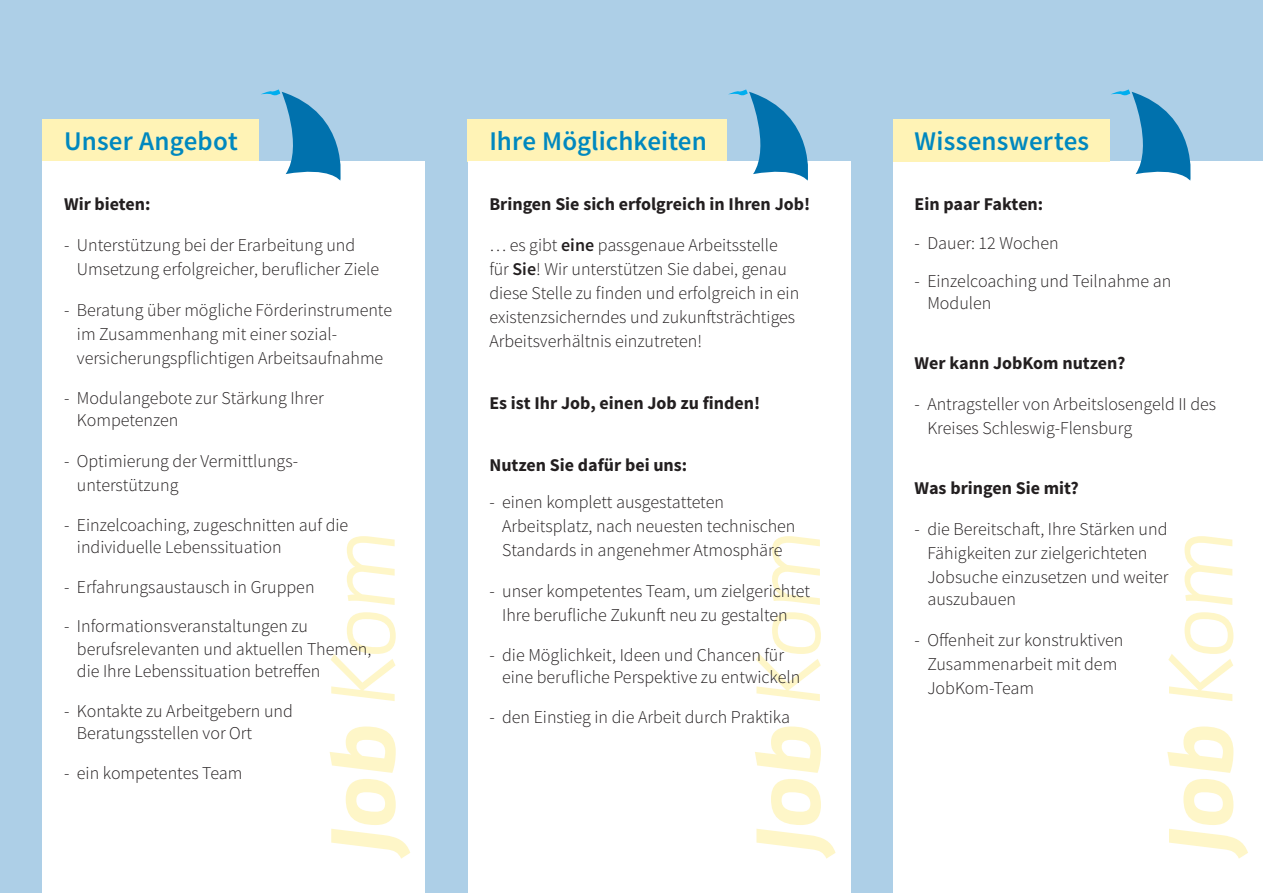
<style>
.page{position:relative;width:1263px;height:893px;background:#adcfe7}
.page>*{position:absolute;margin:0;border:0;box-sizing:border-box;transform-origin:0 0}
.Absatzformat_1{font:600 27px "Source Sans Pro";letter-spacing:.005em;color:#0088bf}
.Liste{font:300 18px/24px "Source Sans Pro";color:#231f20}
.Fließtext{font:300 18px/24px "Source Sans Pro";color:#231f20}
.Fließtext-2{font:700 18px "Source Sans Pro";color:#231f20}
.Liste-2{font:700 18px "Source Sans Pro";color:#231f20}
.s1{font-weight:600}
</style>
<div class="page">
<div style="left:893px;top:162px;width:370px;height:731px;background:#fff"></div>
<div style="left:43px;top:119px;width:216px;height:43px;background:#fff3b6"></div>
<div style="left:893px;top:119px;width:217px;height:43px;background:#fff3b6"></div>
<div style="left:468px;top:119px;width:259px;height:43px;background:#fff3b6"></div>
<div style="left:43px;top:162px;width:382px;height:731px;background:#fff"></div>
<div style="left:468px;top:162px;width:382px;height:731px;background:#fff"></div>
<svg style="left:261px;top:89px;width:89px;height:92px"></svg>
<svg style="left:728px;top:89px;width:89px;height:92px"></svg>
<svg style="left:1110px;top:89px;width:90px;height:92px"></svg>
<svg style="left:331px;top:779px;width:79px;height:80px"></svg>
<svg style="left:330px;top:726px;width:66px;height:47px"></svg>
<svg style="left:331px;top:612px;width:65px;height:89px"></svg>
<svg style="left:347px;top:536px;width:48px;height:69px"></svg>
<svg style="left:756px;top:779px;width:79px;height:80px"></svg>
<svg style="left:755px;top:726px;width:66px;height:47px"></svg>
<svg style="left:756px;top:612px;width:65px;height:89px"></svg>
<svg style="left:772px;top:536px;width:48px;height:69px"></svg>
<svg style="left:1169px;top:779px;width:79px;height:80px"></svg>
<svg style="left:1167px;top:726px;width:66px;height:47px"></svg>
<svg style="left:1168px;top:612px;width:65px;height:89px"></svg>
<svg style="left:1184px;top:536px;width:48px;height:69px"></svg>
<p class="Absatzformat_1" style="left:64px;top:124px;width:175px">Unser Angebot</p>
<p class="Absatzformat_1" style="left:489px;top:124px;width:219px">Ihre Möglichkeiten</p>
<p class="Absatzformat_1" style="left:915px;top:124px;width:176px">Wissenswertes</p>
<p class="Fließtext-2" style="left:64px;top:193px;width:88px">Wir bieten:</p>
<p class="Liste" style="left:77px;top:233px;width:304px;text-indent:-13px">- Unterstützung bei der Erarbeitung und<br>Umsetzung erfolgreicher, beruflicher Ziele</p>
<p class="Liste" style="left:77px;top:298px;width:317px;text-indent:-13px">- Beratung über mögliche Förderinstrumente im Zusammenhang mit einer sozial&shy;versicherungspflichtigen Arbeitsaufnahme</p>
<p class="Liste" style="left:77px;top:387px;width:249px;line-height:22.5px;text-indent:-13px">- Modulangebote zur Stärkung Ihrer<br>Kompetenzen</p>
<p class="Liste" style="left:77px;top:449px;width:223px;text-indent:-13px">- Optimierung der Vermittlungs&shy;unterstützung</p>
<p class="Liste" style="left:77px;top:514px;width:273px;line-height:22.5px;text-indent:-13px">- Einzelcoaching, zugeschnitten auf die individuelle Lebenssituation</p>
<p class="Liste" style="left:64px;top:575px;width:252px">- Erfahrungsaustausch in Gruppen</p>
<p class="Liste" style="left:77px;top:615px;width:296px;line-height:22.5px;text-indent:-13px">- Informationsveranstaltungen zu berufsrelevanten und aktuellen Themen, die Ihre Lebenssituation betreffen</p>
<p class="Liste" style="left:77px;top:700px;width:218px;line-height:22.5px;text-indent:-13px">- Kontakte zu Arbeitgebern und<br>Beratungsstellen vor Ort</p>
<p class="Liste" style="left:64px;top:761px;width:180px">- ein kompetentes Team</p>
<p class="Fließtext-2" style="left:489px;top:193px;width:322px">Bringen Sie sich erfolgreich in Ihren Job!</p>
<p class="Fließtext" style="left:489px;top:233px;width:311px">… es gibt <span class="s1">eine</span> passgenaue Arbeitsstelle für <span class="s1">Sie</span>! Wir unterstützen Sie dabei, genau diese Stelle zu finden und erfolgreich in ein existenzsicherndes und zukunftsträchtiges Arbeitsverhältnis einzutreten!</p>
<p class="Fließtext-2" style="left:489px;top:392px;width:272px">Es ist Ihr Job, einen Job zu finden!</p>
<p class="Fließtext-2" style="left:489px;top:454px;width:199px">Nutzen Sie dafür bei uns:</p>
<p class="Liste" style="left:502px;top:490px;width:295px;text-indent:-13px">- einen komplett ausgestatteten<br>Arbeitsplatz, nach neuesten technischen<br>Standards in angenehmer Atmosphäre</p>
<p class="Liste" style="left:489px;top:579px;width:322px;text-align:center">- unser kompetentes Team, um zielgerichtet<br>Ihre berufliche Zukunft neu zu gestalten</p>
<p class="Liste" style="left:502px;top:643px;width:300px;line-height:22.5px;text-indent:-13px">- die Möglichkeit, Ideen und Chancen für eine berufliche Perspektive zu entwickeln</p>
<p class="Liste" style="left:489px;top:705px;width:302px">- den Einstieg in die Arbeit durch Praktika</p>
<p class="Liste-2" style="left:915px;top:193px;width:130px">Ein paar Fakten:</p>
<p class="Liste" style="left:915px;top:231px;width:146px">- Dauer: 12 Wochen</p>
<p class="Liste" style="left:927px;top:271px;width:245px;line-height:21.6px;text-indent:-13px">- Einzelcoaching und Teilnahme an<br>Modulen</p>
<p class="Liste-2" style="left:915px;top:352px;width:212px">Wer kann JobKom nutzen?</p>
<p class="Liste" style="left:927px;top:392px;width:290px;text-indent:-13px">- Antragsteller von Arbeitslosengeld II des<br>Kreises Schleswig-Flensburg</p>
<p class="Liste-2" style="left:915px;top:477px;width:166px">Was bringen Sie mit?</p>
<p class="Liste" style="left:927px;top:518px;width:243px;text-indent:-13px">- die Bereitschaft, Ihre Stärken und<br>Fähigkeiten zur zielgerichteten<br>Jobsuche einzusetzen und weiter</p>
<p class="Liste" style="left:927px;top:587px;width:90px">auszubauen</p>
<p class="Liste" style="left:927px;top:628px;width:198px;text-indent:-13px">- Offenheit zur konstruktiven<br>Zusammenarbeit mit dem<br>JobKom-Team</p>
</div>
